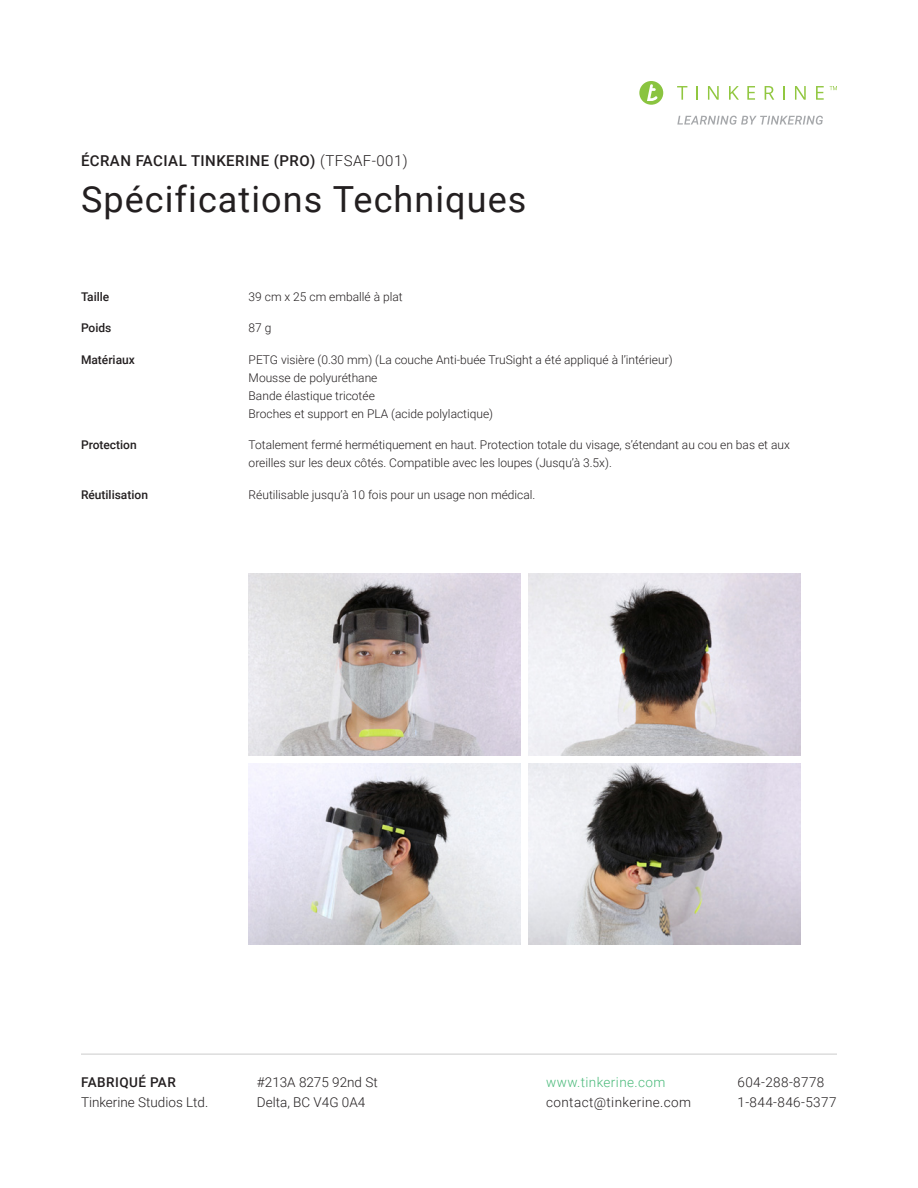
<style>
.page{position:relative;width:918px;height:1188px;background:#fff}
.page>*{position:absolute;margin:0;border:0;box-sizing:border-box;transform-origin:0 0}
.t1{font:36px "Roboto";letter-spacing:.03em;color:#231f20}
.t2{font:500 15px "Roboto";letter-spacing:.03em;color:#231f20}
.t3{font:300 13.5px/20.2px "Roboto";color:#231f20}
.t4{font:300 13.5px/20.2px "Roboto";letter-spacing:.03em;color:#231f20}
.t5{font:300 13.5px "Roboto";letter-spacing:.03em;color:#4bba7b}
.t6{font:500 13.5px "Roboto";letter-spacing:.035em;color:#231f20}
.t7{font:300 12px/18px "Roboto";color:#231f20}
.t8{font:500 12px "Roboto";color:#231f20}
.s1{font-weight:300}
</style>
<div class="page">
<svg style="left:677px;top:116px;width:146px;height:9px"></svg>
<div style="left:639px;top:81px;width:24px;height:24px;background:#8ac440;border-radius:50%"></div>
<svg style="left:647px;top:84px;width:11px;height:17px"></svg>
<svg style="left:677px;top:86px;width:10px;height:14px"></svg>
<svg style="left:696px;top:86px;width:2px;height:14px"></svg>
<svg style="left:708px;top:86px;width:11px;height:14px"></svg>
<svg style="left:729px;top:86px;width:10px;height:14px"></svg>
<svg style="left:747px;top:86px;width:8px;height:14px"></svg>
<svg style="left:765px;top:86px;width:9px;height:14px"></svg>
<svg style="left:783px;top:86px;width:2px;height:14px"></svg>
<svg style="left:795px;top:86px;width:11px;height:14px"></svg>
<svg style="left:816px;top:86px;width:8px;height:14px"></svg>
<svg style="left:830px;top:86px;width:7px;height:4px"></svg>
<hr style="left:81px;top:1054px;width:756px;height:1px;background:#cbcbcb">
<img style="left:528px;top:574px;width:273px;height:181px">
<img style="left:528px;top:763px;width:273px;height:182px">
<img style="left:249px;top:574px;width:272px;height:181px">
<img style="left:249px;top:763px;width:272px;height:182px">
<p class="t2" style="left:81px;top:150px;width:328px">ÉCRAN FACIAL TINKERINE (PRO) <span class="s1">(TFSAF-001)</span></p>
<p class="t1" style="left:81px;top:174px;width:447px">Spécifications Techniques</p>
<p class="t8" style="left:81px;top:288px;width:30px">Taille</p>
<p class="t8" style="left:81px;top:320px;width:32px">Poids</p>
<p class="t8" style="left:81px;top:351px;width:55px">Matériaux</p>
<p class="t8" style="left:81px;top:437px;width:57px">Protection</p>
<p class="t8" style="left:81px;top:486px;width:69px">Réutilisation</p>
<p class="t7" style="left:249px;top:287px;width:156px">39 cm x 25 cm emballé à plat</p>
<p class="t7" style="left:249px;top:319px;width:24px">87 g</p>
<p class="t7" style="left:249px;top:350px;width:425px">PETG visière (0.30 mm) (La couche Anti-buée TruSight a été appliqué à l’intérieur)<br>Mousse de polyuréthane<br>Bande élastique tricotée<br>Broches et support en PLA (acide polylactique)</p>
<p class="t7" style="left:249px;top:436px;width:543px">Totalement fermé hermétiquement en haut. Protection totale du visage, s’étendant au cou en bas et aux oreilles sur les deux côtés. Compatible avec les loupes (Jusqu’à 3.5x).</p>
<p class="t7" style="left:249px;top:485px;width:288px">Réutilisable jusqu’à 10 fois pour un usage non médical.</p>
<p class="t6" style="left:81px;top:1072px;width:96px">FABRIQUÉ PAR</p>
<p class="t3" style="left:81px;top:1091px;width:129px">Tinkerine Studios Ltd.</p>
<p class="t3" style="left:257px;top:1071px;width:122px">#213A 8275 92nd St<br>Delta, BC V4G 0A4</p>
<p class="t5" style="left:546px;top:1072px;width:121px">www.tinkerine.com</p>
<p class="t4" style="left:546px;top:1091px;width:147px">contact@tinkerine.com</p>
<p class="t4" style="left:737px;top:1071px;width:101px">604-288-8778<br>1-844-846-5377</p>
</div>
